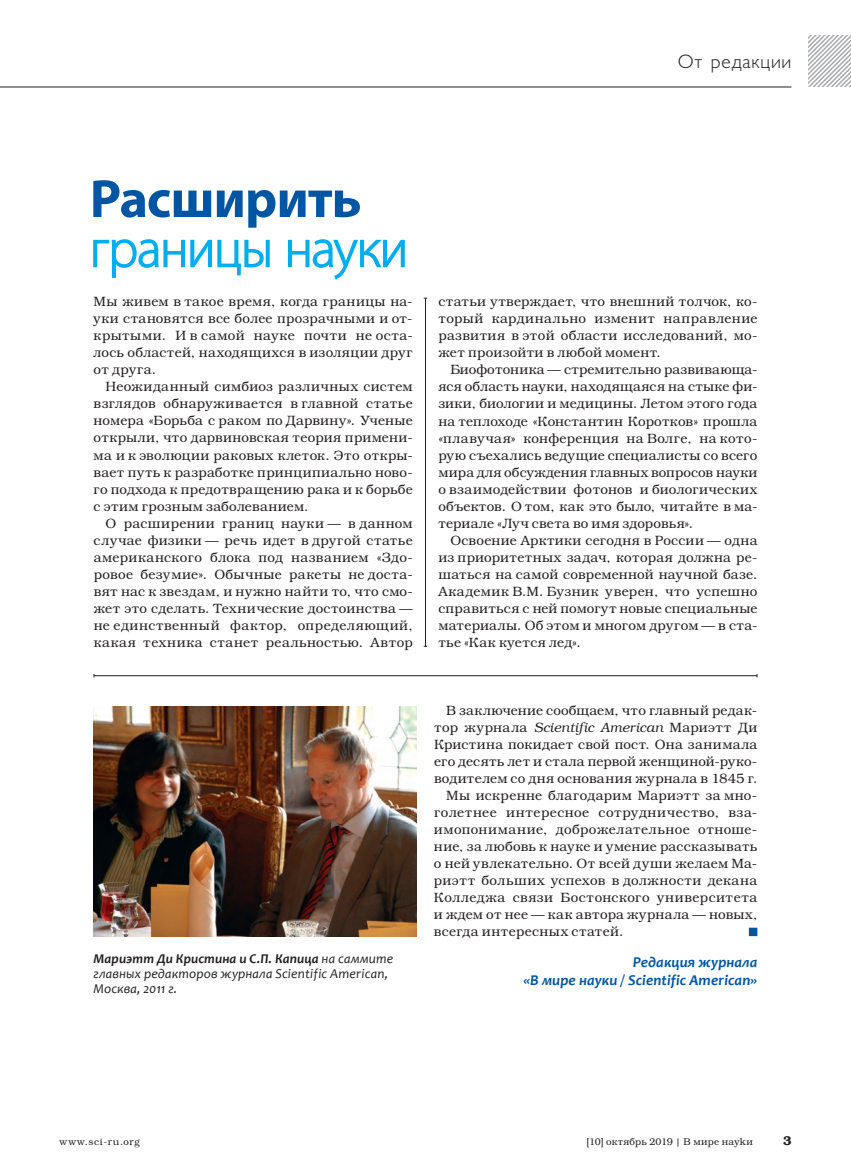
<style>
.page{position:relative;width:851px;height:1170px;background:#fff}
.page>*{position:absolute;margin:0;border:0;box-sizing:border-box;transform-origin:0 0}
.t1{font:300 54px "Myriad Pro";letter-spacing:-.025em;color:#00aeef}
.t2{font:700 54px "Myriad Pro";letter-spacing:-.02em;color:#0156a3}
.t3{font:300 19.5px "Gals";letter-spacing:.045em;color:#231f20}
.t4{font:italic 700 15px/18px "Candara";letter-spacing:.01em;color:#0156a3;text-align:right}
.t5{font:300 13.5px/17px "Bookman C";letter-spacing:.025em;color:#231f20;text-align:justify}
.t6{font:italic 13.5px/15px "Candara";letter-spacing:.01em;color:#231f20}
.t7{font:600 12.75px "Bookman C";color:#231f20}
.t8{font:300 9.75px "Bookman C";letter-spacing:.03em;color:#231f20}
.t9{font:300 9.75px "Bookman C";letter-spacing:.07em;color:#231f20}
.s1{font-weight:700}
.s2{font-style:italic}
</style>
<div class="page">
<hr style="left:0;top:87px;width:791px;height:1px;background:#231f20">
<hr style="left:425px;top:298px;width:1px;height:348px;background:#231f20">
<hr style="left:94px;top:675px;width:662px;height:1px;background:#231f20">
<svg style="left:808px;top:36px;width:42px;height:51px"></svg>
<svg style="left:93px;top:239px;width:177px;height:39px"></svg>
<svg style="left:287px;top:239px;width:118px;height:41px"></svg>
<div style="left:748px;top:927px;width:9px;height:9px;background:#0156a3"></div>
<img style="left:94px;top:706px;width:323px;height:229px">
<h2 class="t3" style="left:677px;top:52px;width:115px">От редакции</h2>
<h1 class="t2" style="left:90px;top:163px;width:273px">Расширить</h1>
<h1 class="t1" style="left:90px;top:216px;width:320px">границы науки</h1>
<p class="t5" style="left:94px;top:293px;width:320px">Мы живем в такое время, когда границы на&shy;уки становятся все более прозрачными и от&shy;крытыми. И в самой науке почти не оста&shy;лось областей, находящихся в изоляции друг от друга.</p>
<p class="t5" style="left:94px;top:378px;width:320px;text-indent:12px">Неожиданный симбиоз различных систем взглядов обнаруживается в главной статье номера «Борьба с раком по Дарвину». Ученые открыли, что дарвиновская теория примени&shy;ма и к эволюции раковых клеток. Это откры&shy;вает путь к разработке принципиально ново&shy;го подхода к предотвращению рака и к борьбе с этим грозным заболеванием.</p>
<p class="t5" style="left:94px;top:514px;width:320px;text-indent:12px">О расширении границ науки — в данном случае физики — речь идет в другой статье американского блока под названием «Здо&shy;ровое безумие». Обычные ракеты не доста&shy;вят нас к звездам, и нужно найти то, что смо&shy;жет это сделать. Технические достоинства — не единственный фактор, определяющий, какая техника станет реальностью. Автор</p>
<p class="t5" style="left:438px;top:293px;width:320px">статьи утверждает, что внешний толчок, ко&shy;торый кардинально изменит направление развития в этой области исследований, мо&shy;жет произойти в любой момент.</p>
<p class="t5" style="left:438px;top:361px;width:320px;text-indent:12px">Биофотоника — стремительно развивающа&shy;яся область науки, находящаяся на стыке фи&shy;зики, биологии и медицины. Летом этого года на теплоходе «Константин Коротков» прошла «плавучая» конференция на Волге, на кото&shy;рую съехались ведущие специалисты со всего мира для обсуждения главных вопросов науки о взаимодействии фотонов и биологических объектов. О том, как это было, читайте в ма&shy;териале «Луч света во имя здоровья».</p>
<p class="t5" style="left:438px;top:531px;width:320px;text-indent:12px">Освоение Арктики сегодня в России — одна из приоритетных задач, которая должна ре&shy;шаться на самой современной научной базе.<br>Академик В.М. Бузник уверен, что успешно справиться с ней помогут новые специальные материалы. Об этом и многом другом — в ста&shy;тье «Как куется лед».</p>
<p class="t6" style="left:94px;top:950px;width:301px"><span class="s1">Мариэтт Ди Кристина и С.П. Капица</span> на саммите главных редакторов журнала Scientific American,<br>Москва, 2011 г.</p>
<p class="t5" style="left:446px;top:701px;width:313px">В заключение сообщаем, что главный редак-</p>
<p class="t5" style="left:434px;top:718px;width:325px">тор журнала <span class="s2">Scientific American</span> Мариэтт Ди</p>
<p class="t5" style="left:434px;top:735px;width:325px">Кристина покидает свой пост. Она занимала</p>
<p class="t5" style="left:434px;top:752px;width:325px">его десять лет и стала первой женщиной-руко-</p>
<p class="t5" style="left:434px;top:769px;width:325px">водителем со дня основания журнала в 1845 г.</p>
<p class="t5" style="left:446px;top:786px;width:313px">Мы искренне благодарим Мариэтт за мно-</p>
<p class="t5" style="left:434px;top:803px;width:325px">голетнее интересное сотрудничество, вза-</p>
<p class="t5" style="left:434px;top:820px;width:325px">имопонимание, доброжелательное отноше-</p>
<p class="t5" style="left:434px;top:837px;width:325px">ние, за любовь к науке и умение рассказывать</p>
<p class="t5" style="left:434px;top:854px;width:325px">о ней увлекательно. От всей души желаем Ма-</p>
<p class="t5" style="left:434px;top:871px;width:325px">риэтт больших успехов в должности декана</p>
<p class="t5" style="left:434px;top:888px;width:325px">Колледжа связи Бостонского университета</p>
<p class="t5" style="left:434px;top:905px;width:325px">и ждем от нее — как автора журнала — новых,</p>
<p class="t5" style="left:434px;top:922px;width:191px">всегда интересных статей.</p>
<p class="t4" style="left:523px;top:952px;width:235px">Редакция журнала<br>«В мире науки / Scientific American»</p>
<p class="t9" style="left:60px;top:1135px;width:82px">www.sci-ru.org</p>
<p class="t8" style="left:586px;top:1135px;width:168px">[10] октябрь 2019 | В мире науkи</p>
<p class="t7" style="left:782px;top:1132px;width:10px">3</p>
</div>
